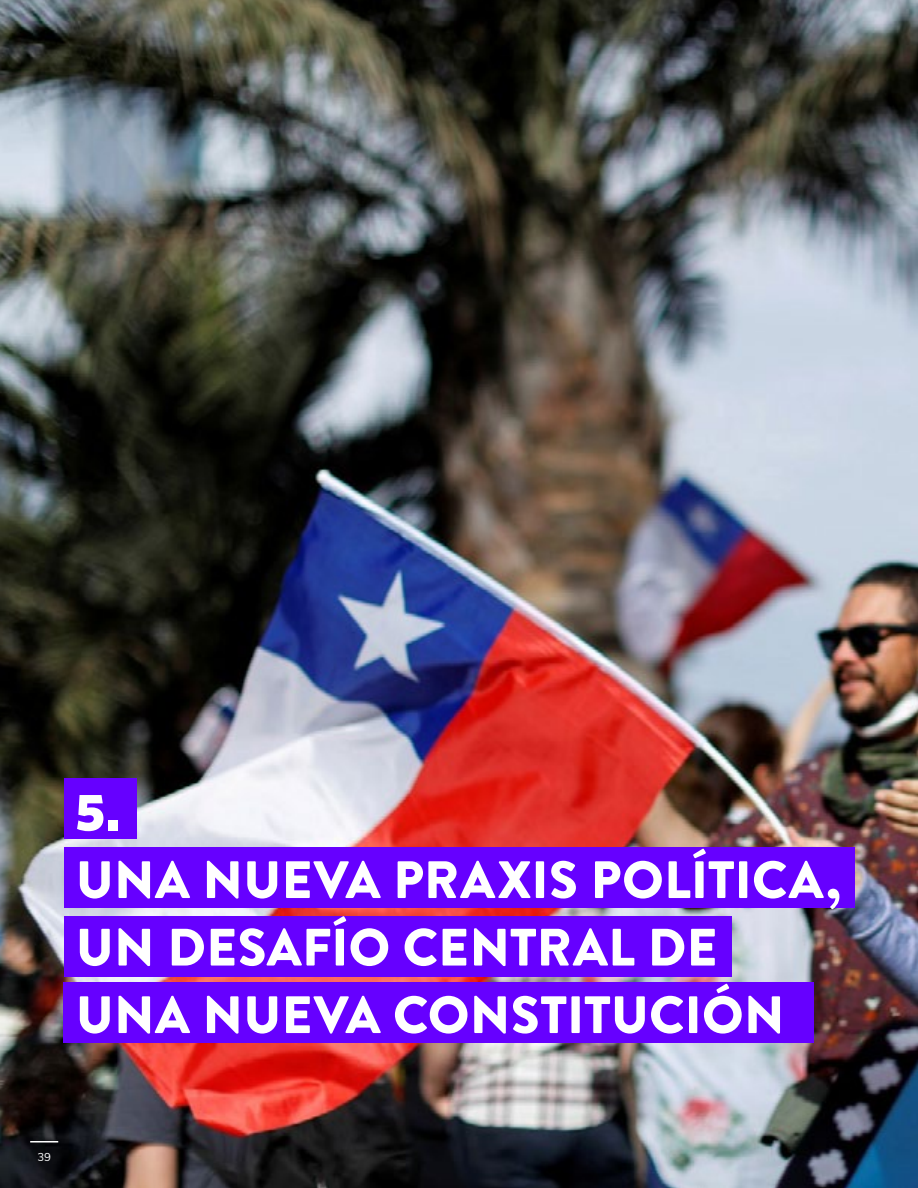
<style>
.page{position:relative;width:918px;height:1188px;background:#fff}
.page>*{position:absolute;margin:0;border:0;box-sizing:border-box;transform-origin:0 0}
.t1{font:900 52.5px/67.5px "Brandon Grotesque";letter-spacing:.005em;color:#fff}
.t2{font:900 52.5px "Whitney";color:#fff}
.t3{font:11.4px "Nunito Sans";color:#fff}
</style>
<div class="page">
<img style="left:0;top:0;width:918px;height:1188px">
<div style="left:64px;top:847px;width:790px;height:61px;background:#60f"></div>
<div style="left:64px;top:778px;width:72px;height:61px;background:#60f"></div>
<div style="left:64px;top:982px;width:750px;height:61px;background:#60f"></div>
<div style="left:64px;top:916px;width:667px;height:61px;background:#60f"></div>
<hr style="left:30px;top:1141px;width:28px;height:2px;background:#fff">
<p class="t2" style="left:75px;top:777px;width:46px">5.</p>
<p class="t1" style="left:76px;top:847px;width:767px">UNA NUEVA PRAXIS POLÍTICA,<br>UN DESAFÍO CENTRAL DE<br>UNA NUEVA CONSTITUCIÓN</p>
<p class="t3" style="left:37px;top:1149px;width:15px">39</p>
</div>
